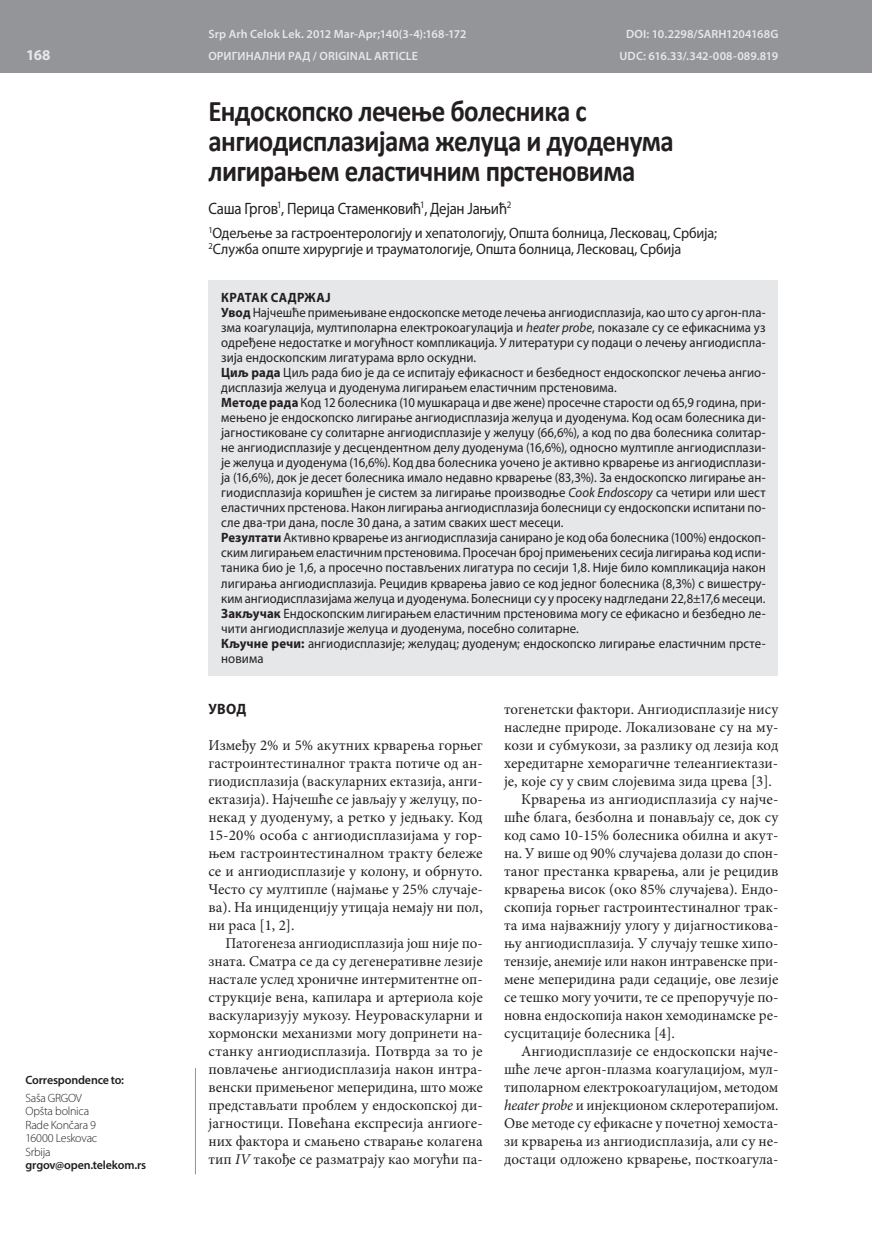
<style>
.page{position:relative;width:872px;height:1234px;background:#fff}
.page>*{position:absolute;margin:0;border:0;box-sizing:border-box;transform-origin:0 0}
.t1{font:700 30px/30px "Calibri";letter-spacing:-.02em;color:#231f20;scale:.9 1}
.t2{font:16.5px "Myriad Pro";letter-spacing:-.015em;color:#231f20;scale:.9 1}
.t3{font:15px/18px "Minion Pro";color:#231f20;text-align:justify}
.t4{font:15px/15.8px "Myriad Pro";letter-spacing:-.01em;color:#231f20;scale:.95 1}
.t5{font:700 15px "Myriad Pro";color:#231f20;scale:.95 1}
.t6{font:700 15px "Myriad Pro";color:#e6e7e8}
.t7{font:13.5px/15px "Myriad Pro";letter-spacing:.005em;color:#231f20;scale:.94 1}
.t8{font:600 12px "Myriad Pro";letter-spacing:.005em;color:#e6e7e8}
.t9{font:300 12px/13.5px "Myriad Pro";letter-spacing:-.015em;color:#231f20}
.t10{font:600 12px "Myriad Pro";letter-spacing:-.015em;color:#231f20}
.s1{font-weight:700}
.s2{font-style:italic}
</style>
<div class="page">
<div style="left:0;top:0;width:872px;height:72px;background:#939598"></div>
<div style="left:208px;top:280px;width:570px;height:395px;background:#e6e7e8"></div>
<hr style="left:195px;top:1067px;width:1px;height:107px;background:#939598">
<p class="t6" style="left:26px;top:49px;width:26px">168</p>
<p class="t10" style="left:26px;top:1075px;width:100px">Correspondence to:</p>
<p class="t9" style="left:26px;top:1091px;width:73px">Saša GRGOV<br>Opšta bolnica<br>Rade Končara 9<br>16000 Leskovac<br>Srbija</p>
<p class="t10" style="left:26px;top:1160px;width:122px">grgov@open.telekom.rs</p>
<p class="t8" style="left:208px;top:29px;width:260px">Srp Arh Celok Lek. 2012 Mar-Apr;140(3-4):168-172</p>
<p class="t8" style="left:626px;top:29px;width:154px">DOI: 10.2298/SARH1204168G</p>
<p class="t8" style="left:208px;top:51px;width:211px">ОРИГИНАЛНИ РАД / ORIGINAL ARTICLE</p>
<p class="t8" style="left:619px;top:51px;width:160px">UDC: 616.33/.342-008-089.819</p>
<h1 class="t1" style="left:208px;top:96px;width:518px">Ендоскопско лечење болесника с ангиодисплазијама желуца и дуоденума лигирањем еластичним прстеновима</h1>
<p class="t2" style="left:208px;top:202px;width:338px">Саша Гргов<sup>1</sup>, Перица Стаменковић<sup>1</sup>, Дејан Јањић<sup>2</sup></p>
<p class="t4" style="left:208px;top:227px;width:537px"><sup>1</sup>Одељење за гастроентерологију и хепатологију, Општа болница, Лесковац, Србија;<br><sup>2</sup>Служба опште хирургије и трауматологије, Општа болница, Лесковац, Србија</p>
<p class="t7" style="left:221px;top:291px;width:581px"><span class="s1">КРАТАК САДРЖАЈ<br>Увод</span> Нај че шће при ме њи ва не ен до скоп ске ме то де ле че ња ан ги о ди спла зи ја, као што су ар гон-пла&shy;зма ко а гу ла ци ја, мул ти по лар на елек тро ко а гу ла ци ја и <span class="s2">heater probe</span>, по ка за ле су се ефи ка сни ма уз од ре ђе не не до стат ке и мо гућ ност ком пли ка ци ја. У ли те ра ту ри су по да ци о ле че њу ан ги о ди спла&shy;зи ја ен до скоп ским ли га ту ра ма вр ло оскуд ни.<br><span class="s1">Циљ ра да</span> Циљ ра да био је да се ис пи та ју ефи ка сност и без бед ност ен до скоп ског ле че ња ан ги о&shy;ди спла зи ја же лу ца и ду о де ну ма ли ги ра њем ела стич ним пр сте но ви ма.<br><span class="s1">Ме то де ра да</span> Код 12 бо ле сни ка (10 му шка ра ца и две же не) про сеч не ста ро сти од 65,9 го ди на, при&shy;ме ње но је ен до скоп ско ли ги ра ње ан ги о ди спла зи ја же лу ца и ду о де ну ма. Код осам бо ле сни ка ди&shy;јаг но сти ко ва не су со ли тар не ан ги о ди спла зи је у же лу цу (66,6%), а код по два бо ле сни ка со ли тар&shy;не ан ги о ди спла зи је у де сцен дент ном де лу ду о де ну ма (16,6%), од но сно мул ти пле ан ги о ди спла зи&shy;је же лу ца и ду о де ну ма (16,6%). Код два бо ле сни ка уоче но је ак тив но кр ва ре ње из ан ги о ди спла зи&shy;ја (16,6%), док је де сет бо ле сни ка има ло не дав но кр ва ре ње (83,3%). За ен до скоп ско ли ги ра ње ан&shy;ги о ди спла зи ја ко ри шћен је си стем за ли ги ра ње про из вод ње <span class="s2">Co ok En do scopy</span> са четири или шест ела стич них пр сте но ва. На кон ли ги ра ња ан ги о ди спла зи ја бо ле сни ци су ен до скоп ски ис пи та ни по&shy;сле два-три да на, по сле 30 да на, а за тим сва ких шест ме се ци.<br><span class="s1">Ре зул та ти</span> Ак тив но кр ва ре ње из ан ги о ди спла зи ја са ни ра но је код оба бо ле сни ка (100%) ен до скоп&shy;ским ли ги ра њем ела стич ним пр сте но ви ма. Про се чан број при ме ње них се си ја ли ги ра ња код ис пи&shy;та ни ка био је 1,6, а про сеч но по ста вље них ли га ту ра по се си ји 1,8. Ни је би ло ком пли ка ци ја на кон ли ги ра ња ан ги о ди спла зи ја. Ре ци див кр ва ре ња ја вио се код јед ног бо ле сни ка (8,3%) с ви ше стру&shy;ким ан ги о ди спла зи ја ма же лу ца и ду о де ну ма. Бо ле сни ци су у про се ку над гле да ни 22,8±17,6 ме се ци.<br><span class="s1">За кљу чак</span> Ен до скоп ским ли ги ра њем ела стич ним пр сте но ви ма мо гу се ефи ка сно и без бед но ле&shy;чи ти ан ги о ди спла зи је же лу ца и ду о де ну ма, по себ но со ли тар не.<br><span class="s1">Кључ не ре чи:</span> ан ги о ди спла зи је; же лу дац; ду о де нум; ен до скоп ско ли ги ра ње ела стич ним пр сте&shy;но ви ма</p>
<p class="t5" style="left:208px;top:702px;width:41px">УВОД</p>
<p class="t3" style="left:208px;top:737px;width:276px">Из ме ђу 2% и 5% акут них кр ва ре ња гор њег га стро ин те сти нал ног трак та по ти че од ан&shy;ги о ди спла зи ја (ва ску лар них ек та зи ја, ан ги&shy;ек та зи ја). Нај че шће се ја вља ју у же лу цу, по&shy;не кад у ду о де ну му, а рет ко у јед ња ку. Код 15-20% осо ба с ан ги о ди спла зи ја ма у гор&shy;њем га стро ин те сти нал ном трак ту бе ле же се и ан ги о ди спла зи је у ко ло ну, и обр ну то.<br>Че сто су мул ти пле (нај ма ње у 25% слу ча је&shy;ва). На ин ци ден ци ју ути ца ја не ма ју ни пол, ни ра са [1, 2].</p>
<p class="t3" style="left:208px;top:935px;width:276px;text-indent:17px">Па то ге не за ан ги о ди спла зи ја још ни је по&shy;зна та. Сма тра се да су де ге не ра тив не ле зи је на ста ле услед хро нич не ин тер ми тент не оп&shy;струк ци је ве на, ка пи ла ра и ар те ри о ла ко је ва ску ла ри зу ју му ко зу. Не у ро ва ску лар ни и хор мо нски ме ха ни зми мо гу до при не ти на&shy;стан ку ан ги о ди спла зи ја. По твр да за то је по вла че ње ан ги о ди спла зи ја на кон ин тра&shy;вен ски при ме ње ног ме пе ри ди на, што мо же пред ста вља ти про блем у ен до скоп ској ди&shy;јаг но сти ци. По ве ћа на екс пре си ја ан ги о ге&shy;них фак то ра и сма ње но ства ра ње ко ла ге на тип <span class="s2">IV</span> та ко ђе се раз ма тра ју као мо гу ћи па-</p>
<p class="t3" style="left:504px;top:701px;width:276px">то ге нет ски фак то ри. Ан ги о ди спла зи је ни су</p>
<p class="t3" style="left:504px;top:719px;width:276px">на след не при ро де. Ло ка ли зо ва не су на му-</p>
<p class="t3" style="left:504px;top:737px;width:276px">ко зи и суб му ко зи, за раз ли ку од ле зи ја код</p>
<p class="t3" style="left:504px;top:755px;width:276px">хе ре ди тар не хе мо ра гич не те ле ан ги ек та зи-</p>
<p class="t3" style="left:504px;top:773px;width:269px">је, ко је су у свим сло је ви ма зи да цре ва [3].</p>
<p class="t3" style="left:521px;top:791px;width:259px">Кр ва ре ња из ан ги о ди спла зи ја су нај че-</p>
<p class="t3" style="left:504px;top:809px;width:276px">шће бла га, без бол на и по на вља ју се, док су</p>
<p class="t3" style="left:504px;top:827px;width:276px">код са мо 10-15% бо ле сни ка обил на и акут-</p>
<p class="t3" style="left:504px;top:845px;width:276px">на. У ви ше од 90% слу ча је ва до ла зи до спон-</p>
<p class="t3" style="left:504px;top:863px;width:276px">та ног пре стан ка кр ва ре ња, али је ре ци див</p>
<p class="t3" style="left:504px;top:881px;width:276px">кр ва ре ња ви сок (око 85% слу ча је ва). Ен до-</p>
<p class="t3" style="left:504px;top:899px;width:276px">ско пи ја гор њег га стро ин те сти нал ног трак-</p>
<p class="t3" style="left:504px;top:917px;width:276px">та има нај ва жни ју уло гу у ди јаг но сти ко ва-</p>
<p class="t3" style="left:504px;top:935px;width:276px">њу ан ги о ди спла зи ја. У слу ча ју те шке хи по-</p>
<p class="t3" style="left:504px;top:953px;width:276px">тен зи је, ане ми је или на кон ин тра вен ске при-</p>
<p class="t3" style="left:504px;top:971px;width:276px">ме не ме пе ри ди на ра ди се да ци је, ове ле зи је</p>
<p class="t3" style="left:504px;top:989px;width:276px">се те шко мо гу уочи ти, те се пре по ру чу је по-</p>
<p class="t3" style="left:504px;top:1007px;width:276px">нов на ен до ско пи ја на кон хе мо ди нам ске ре-</p>
<p class="t3" style="left:504px;top:1025px;width:172px">су сци та ци је бо ле сни ка [4].</p>
<p class="t3" style="left:521px;top:1043px;width:259px">Ан ги о ди спла зи је се ен до скоп ски нај че-</p>
<p class="t3" style="left:504px;top:1061px;width:276px">шће ле че ар гон-пла зма ко а гу ла ци јом, мул-</p>
<p class="t3" style="left:504px;top:1079px;width:276px">ти по лар ном елек тро ко а гу ла ци јом, ме то дом</p>
<p class="t3" style="left:504px;top:1097px;width:276px"><span class="s2">he a ter pro be</span> и инјекци о ном скле ро те ра пи јом.</p>
<p class="t3" style="left:504px;top:1115px;width:276px">Ове ме то де су ефи ка сне у по чет ној хе мо ста-</p>
<p class="t3" style="left:504px;top:1133px;width:276px">зи кр ва ре ња из ан ги о ди спла зи ја, али су не-</p>
<p class="t3" style="left:504px;top:1151px;width:276px">до ста ци од ло же но кр ва ре ње, пост ко а гу ла-</p>
</div>
